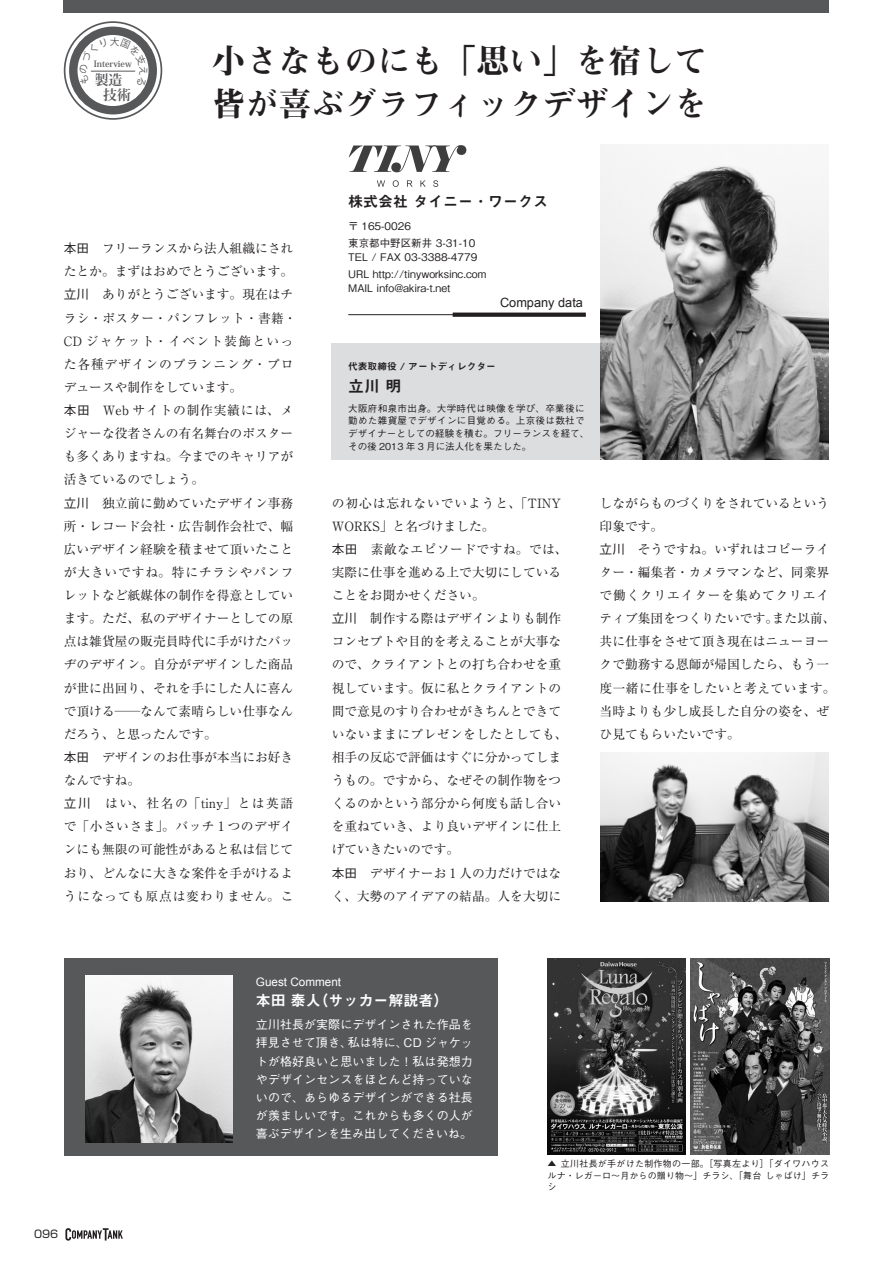
<style>
.page{position:relative;width:893px;height:1263px;background:#fff}
.page>*{position:absolute;margin:0;border:0;box-sizing:border-box;transform-origin:0 0}
.t1{font:33px "Midashi Min Pro MA31";color:#231f20}
.t2{font:15.9px "Midashi Go Pro MB31";color:#231f20}
.t3{font:15px "Midashi Go Pro MB31";color:#231f20}
.t4{font:15px "Midashi Go Pro MB31";color:#fff}
.t5{font:700 13.8px "Koz Min Pro";color:#57585a}
.t6{font:12.75px/23.1px "Ryumin Pro";color:#231f20}
.t7{font:12.75px/23.1px "Ryumin Pro";letter-spacing:.02em;color:#231f20}
.t8{font:12.75px "Arial";color:#231f20}
.t9{font:500 12px/18px "Gothic BBB Pro";letter-spacing:.005em;color:#fff;text-align:justify}
.t10{font:11.7px "Arial";color:#fff}
.t11{font:10.65px "Shin Go Pro";color:#231f20}
.t12{font:500 10.5px "Gothic BBB Pro";color:#231f20}
.t13{font:9.75px "Midashi Go Pro MB31";color:#231f20}
.t14{font:500 9.6px/12.8px "Gothic BBB Pro";letter-spacing:.035em;color:#231f20}
.t15{font:500 9px/11.7px "Gothic BBB Pro";letter-spacing:.03em;color:#231f20;text-align:justify}
.t16{font:700 8.55px "Koz Min Pro";color:#57585a}
.s1{font-family:"Gothic BBB Pro";font-weight:500}
</style>
<div class="page">
<div style="left:64px;top:0;width:765px;height:13px;background:#57585a"></div>
<svg style="left:65px;top:22px;width:96px;height:97px"></svg>
<div style="left:64px;top:21px;width:98px;height:99px;border:2px solid #57585a;border-radius:50%"></div>
<svg style="left:73px;top:31px;width:80px;height:79px"></svg>
<div style="left:69px;top:27px;width:88px;height:87px;border:8px solid #57585a;border-radius:50%"></div>
<div style="left:64px;top:958px;width:433px;height:197px;background:#57585a"></div>
<div style="left:331px;top:343px;width:271px;height:117px;background:#dcdddf"></div>
<hr style="left:348px;top:314px;width:230px;height:1px;background:#231f20">
<img style="left:600px;top:753px;width:228px;height:148px">
<img style="left:690px;top:958px;width:139px;height:197px">
<img style="left:548px;top:958px;width:138px;height:197px">
<img style="left:85px;top:975px;width:148px;height:167px">
<svg style="left:453px;top:313px;width:133px;height:4px"></svg>
<img style="left:601px;top:145px;width:227px;height:315px">
<svg style="left:377px;top:180px;width:8px;height:7px"></svg>
<svg style="left:393px;top:180px;width:6px;height:7px"></svg>
<svg style="left:407px;top:180px;width:6px;height:7px"></svg>
<svg style="left:420px;top:180px;width:6px;height:7px"></svg>
<svg style="left:433px;top:180px;width:5px;height:7px"></svg>
<svg style="left:349px;top:145px;width:117px;height:27px"></svg>
<svg style="left:65px;top:1228px;width:58px;height:12px"></svg>
<svg style="left:79px;top:37px;width:69px;height:62px"></svg>
<p class="t16" style="left:94px;top:57px;width:39px">Interview</p>
<p class="t5" style="left:95px;top:70px;width:29px">製造</p>
<p class="t5" style="left:103px;top:85px;width:29px">技術</p>
<p class="t1" style="left:213px;top:36px;width:496px">小さなものにも「思い」を宿して</p>
<p class="t1" style="left:213px;top:78px;width:496px">皆が喜ぶグラフィックデザインを</p>
<p class="t6" style="left:64px;top:236px;width:231px"><span class="s1">本田</span>　フリーランスから法人組織にされたとか。まずはおめでとうございます。</p>
<p class="t7" style="left:64px;top:282px;width:234px"><span class="s1">立川</span>　ありがとうございます。現在はチラシ・ポスター・パンフレット・書籍・<br>CD ジャケット・イベント装飾といった各種デザインのプランニング・プロデュースや制作をしています。</p>
<p class="t6" style="left:64px;top:398px;width:231px;text-align:justify"><span class="s1">本田</span>　Web サイトの制作実績には、メジャーな役者さんの有名舞台のポスターも多くありますね。今までのキャリアが活きているのでしょう。</p>
<p class="t6" style="left:64px;top:490px;width:231px;text-align:justify"><span class="s1">立川</span>　独立前に勤めていたデザイン事務所・レコード会社・広告制作会社で、幅広いデザイン経験を積ませて頂いたことが大きいですね。特にチラシやパンフレットなど紙媒体の制作を得意としています。ただ、私のデザイナーとしての原点は雑貨屋の販売員時代に手がけたバッヂのデザイン。自分がデザインした商品が世に出回り、それを手にした人に喜んで頂ける─なんて素晴らしい仕事なんだろう、と思ったんです。</p>
<p class="t6" style="left:64px;top:745px;width:231px"><span class="s1">本田</span>　デザインのお仕事が本当にお好きなんですね。</p>
<p class="t6" style="left:64px;top:791px;width:231px;text-align:justify"><span class="s1">立川</span>　はい、社名の「tiny」とは英語で「小さいさま」。バッチ 1 つのデザインにも無限の可能性があると私は信じており、どんなに大きな案件を手がけるようになっても原点は変わりません。こ</p>
<p class="t3" style="left:348px;top:189px;width:201px">株式会社 タイニー･ワークス</p>
<p class="t12" style="left:348px;top:218px;width:75px">〒 165-0026　</p>
<p class="t12" style="left:348px;top:235px;width:129px">東京都中野区新井 3-31-10</p>
<p class="t12" style="left:348px;top:249px;width:131px">TEL / FAX 03-3388-4779</p>
<p class="t12" style="left:348px;top:266px;width:140px">URL http://tinyworksinc.com</p>
<p class="t12" style="left:348px;top:280px;width:104px">MAIL info@akira-t.net</p>
<p class="t8" style="left:500px;top:294px;width:84px">Company data</p>
<p class="t13" style="left:348px;top:359px;width:149px">代表取締役 / アートディレクター</p>
<p class="t2" style="left:348px;top:373px;width:55px">立川 明</p>
<p class="t14" style="left:348px;top:400px;width:243px">大阪府和泉市出身。大学時代は映像を学び、卒業後に勤めた雑貨屋でデザインに目覚める。上京後は数社でデザイナーとしての経験を積む。フリーランスを経て、その後 2013 年 3 月に法人化を果たした。</p>
<p class="t6" style="left:332px;top:490px;width:231px">の初心は忘れないでいようと、「TINY<br>WORKS」と名づけました。</p>
<p class="t6" style="left:332px;top:537px;width:238px"><span class="s1">本田</span>　素敵なエピソードですね。では、実際に仕事を進める上で大切にしていることをお聞かせください。</p>
<p class="t6" style="left:332px;top:606px;width:237px"><span class="s1">立川</span>　制作する際はデザインよりも制作コンセプトや目的を考えることが大事なので、クライアントとの打ち合わせを重視しています。仮に私とクライアントの間で意見のすり合わせがきちんとできていないままにプレゼンをしたとしても、相手の反応で評価はすぐに分かってしまうもの。ですから、なぜその制作物をつくるのかという部分から何度も話し合いを重ねていき、より良いデザインに仕上げていきたいのです。</p>
<p class="t6" style="left:332px;top:860px;width:231px"><span class="s1">本田</span>　デザイナーお 1 人の力だけではなく、大勢のアイデアの結晶。人を大切に</p>
<p class="t6" style="left:600px;top:490px;width:231px">しながらものづくりをされているという印象です。</p>
<p class="t6" style="left:600px;top:537px;width:237px"><span class="s1">立川</span>　そうですね。いずれはコピーライター・編集者・カメラマンなど、同業界で働くクリエイターを集めてクリエイティブ集団をつくりたいです。また以前、共に仕事をさせて頂き現在はニューヨークで勤務する恩師が帰国したら、もう一度一緒に仕事をしたいと考えています。当時よりも少し成長した自分の姿を、ぜひ見てもらいたいです。</p>
<p class="t10" style="left:256px;top:974px;width:87px">Guest Comment</p>
<p class="t4" style="left:256px;top:988px;width:194px">本田 泰人（サッカー解説者）</p>
<p class="t9" style="left:256px;top:1014px;width:218px">立川社長が実際にデザインされた作品を拝見させて頂き、私は特に、CD ジャケットが格好良いと思いました！私は発想力やデザインセンスをほとんど持っていないので、あらゆるデザインができる社長が羨ましいです。これからも多くの人が喜ぶデザインを生み出してくださいね。</p>
<p class="t11" style="left:34px;top:1225px;width:26px">096</p>
<p class="t15" style="left:548px;top:1156px;width:283px">▲ 立川社長が手がけた制作物の一部。［写真左より］「ダイワハウスルナ・レガーロ～月からの贈り物～」チラシ、「舞台 しゃばけ」チラシ</p>
</div>
